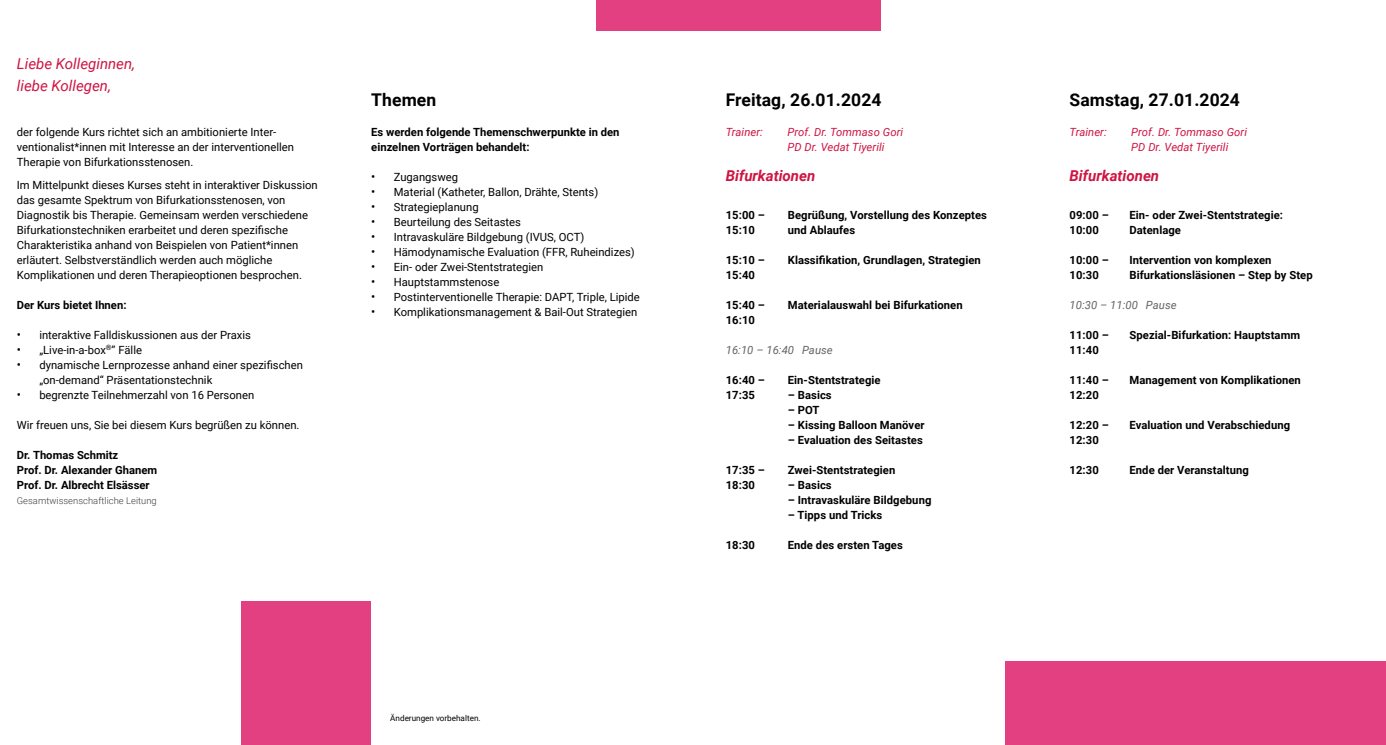
<style>
.page{position:relative;width:1386px;height:745px;background:#fff}
.page>*{position:absolute;margin:0;border:0;box-sizing:border-box;transform-origin:0 0}
.t1{font:700 17.5px "Roboto";letter-spacing:.005em;color:#000}
.t2{font:italic 15px/22.5px "Roboto";color:#ce1442}
.t3{font:italic 700 15px "Roboto";color:#ce1442}
.t4{font:11.25px/15px "Roboto";color:#000}
.t5{font:700 11.25px/15px "Roboto";letter-spacing:.005em;color:#000}
.t6{font:italic 11.25px/15px "Roboto";letter-spacing:.005em;color:#ce1442}
.t7{font:italic 11.25px "Roboto";letter-spacing:.005em;color:#646363}
.t8{font:300 9.38px "Roboto";letter-spacing:.005em;color:#3c3c3b}
.t9{font:8.12px "Roboto";color:#000}
.s1{font-size:12.5px}
</style>
<div class="page">
<div style="left:596px;top:0;width:285px;height:31px;background:#e24080"></div>
<div style="left:1005px;top:661px;width:380px;height:83px;background:#e24080"></div>
<div style="left:241px;top:601px;width:130px;height:143px;background:#e24080"></div>
<h2 class="t2" style="left:17px;top:51px;width:120px">Liebe Kolleginnen, liebe Kollegen,</h2>
<p class="t4" style="left:17px;top:124px;width:279px">der folgende Kurs richtet sich an ambitionierte Inter&shy;ventionalist*innen mit Interesse an der interventionellen<br>Therapie von Bifurkationsstenosen.</p>
<p class="t4" style="left:17px;top:177px;width:302px">Im Mittelpunkt dieses Kurses steht in interaktiver Diskussion das gesamte Spektrum von Bifurkationsstenosen, von Diagnostik bis Therapie. Gemeinsam werden verschiedene Bifurkationstechniken erarbeitet und deren spezifische Charakteristika anhand von Beispielen von Patient*innen erläutert. Selbstverständlich werden auch mögliche Komplikationen und deren Therapieoptionen besprochen.</p>
<p class="t5" style="left:17px;top:297px;width:111px">Der Kurs bietet Ihnen:</p>
<p class="t4" style="left:17px;top:327px;width:236px"><span class="s1">•</span> interaktive Falldiskussionen aus der Praxis</p>
<p class="t4" style="left:17px;top:342px;width:127px"><span class="s1">•</span> „Live-in-a-box<sup>®</sup>” Fälle</p>
<p class="t4" style="left:39px;top:357px;width:265px;text-indent:-22px"><span class="s1">•</span> dynamische Lernprozesse anhand einer spezifischen „on-demand“ Präsentationstechnik</p>
<p class="t4" style="left:17px;top:387px;width:239px"><span class="s1">•</span> begrenzte Teilnehmerzahl von 16 Personen</p>
<p class="t4" style="left:17px;top:417px;width:284px">Wir freuen uns, Sie bei diesem Kurs begrüßen zu können.</p>
<p class="t5" style="left:17px;top:447px;width:142px">Dr. Thomas Schmitz<br>Prof. Dr. Alexander Ghanem<br>Prof. Dr. Albrecht Elsässer</p>
<p class="t8" style="left:17px;top:494px;width:141px">Gesamtwissenschaftliche Leitung</p>
<h1 class="t1" style="left:371px;top:88px;width:66px">Themen</h1>
<p class="t5" style="left:371px;top:124px;width:250px">Es werden folgende Themenschwerpunkte in den einzelnen Vorträgen behandelt:</p>
<p class="t4" style="left:371px;top:169px;width:88px"><span class="s1">•</span> Zugangsweg</p>
<p class="t4" style="left:371px;top:184px;width:228px"><span class="s1">•</span> Material (Katheter, Ballon, Drähte, Stents)</p>
<p class="t4" style="left:371px;top:199px;width:109px"><span class="s1">•</span> Strategieplanung</p>
<p class="t4" style="left:371px;top:214px;width:151px"><span class="s1">•</span> Beurteilung des Seitastes</p>
<p class="t4" style="left:371px;top:229px;width:215px"><span class="s1">•</span> Intravaskuläre Bildgebung (IVUS, OCT)</p>
<p class="t4" style="left:371px;top:244px;width:265px"><span class="s1">•</span> Hämodynamische Evaluation (FFR, Ruheindizes)</p>
<p class="t4" style="left:371px;top:259px;width:174px"><span class="s1">•</span> Ein- oder Zwei-Stentstrategien</p>
<p class="t4" style="left:371px;top:274px;width:129px"><span class="s1">•</span> Hauptstammstenose</p>
<p class="t4" style="left:371px;top:289px;width:270px"><span class="s1">•</span> Postinterventionelle Therapie: DAPT, Triple, Lipide</p>
<p class="t4" style="left:371px;top:304px;width:267px"><span class="s1">•</span> Komplikationsmanagement &amp; Bail-Out Strategien</p>
<p class="t9" style="left:390px;top:712px;width:92px">Änderungen vorbehalten.</p>
<h1 class="t1" style="left:725px;top:88px;width:157px">Freitag, 26.01.2024</h1>
<p class="t6" style="left:725px;top:124px;width:39px">Trainer:</p>
<p class="t6" style="left:787px;top:124px;width:117px">Prof. Dr. Tommaso Gori<br>PD Dr. Vedat Tiyerili</p>
<h2 class="t3" style="left:725px;top:165px;width:91px">Bifurkationen</h2>
<p class="t5" style="left:725px;top:207px;width:41px">15:00 –<br>15:10</p>
<p class="t5" style="left:788px;top:207px;width:201px">Begrüßung, Vorstellung des Konzeptes und Ablaufes</p>
<p class="t5" style="left:725px;top:252px;width:41px">15:10 –<br>15:40</p>
<p class="t5" style="left:788px;top:252px;width:195px">Klassifikation, Grundlagen, Strategien</p>
<p class="t5" style="left:725px;top:297px;width:41px">15:40 –<br>16:10</p>
<p class="t5" style="left:788px;top:297px;width:176px">Materialauswahl bei Bifurkationen</p>
<p class="t7" style="left:725px;top:342px;width:108px">16:10 – 16:40 Pause</p>
<p class="t5" style="left:725px;top:372px;width:41px">16:40 –<br>17:35</p>
<p class="t5" style="left:788px;top:372px;width:94px">Ein-Stentstrategie</p>
<p class="t5" style="left:788px;top:387px;width:45px">– Basics</p>
<p class="t5" style="left:788px;top:402px;width:33px">– POT</p>
<p class="t5" style="left:788px;top:417px;width:138px">– Kissing Balloon Manöver</p>
<p class="t5" style="left:788px;top:432px;width:136px">– Evaluation des Seitastes</p>
<p class="t5" style="left:725px;top:462px;width:41px">17:35 –<br>18:30</p>
<p class="t5" style="left:788px;top:462px;width:109px">Zwei-Stentstrategien</p>
<p class="t5" style="left:788px;top:477px;width:45px">– Basics</p>
<p class="t5" style="left:788px;top:492px;width:145px">– Intravaskuläre Bildgebung</p>
<p class="t5" style="left:788px;top:507px;width:96px">– Tipps und Tricks</p>
<p class="t5" style="left:725px;top:537px;width:31px">18:30</p>
<p class="t5" style="left:788px;top:537px;width:116px">Ende des ersten Tages</p>
<h1 class="t1" style="left:1069px;top:88px;width:172px">Samstag, 27.01.2024</h1>
<p class="t6" style="left:1069px;top:124px;width:39px">Trainer:</p>
<p class="t6" style="left:1131px;top:124px;width:117px">Prof. Dr. Tommaso Gori<br>PD Dr. Vedat Tiyerili</p>
<h2 class="t3" style="left:1069px;top:165px;width:91px">Bifurkationen</h2>
<p class="t5" style="left:1069px;top:207px;width:41px">09:00 –<br>10:00</p>
<p class="t5" style="left:1129px;top:207px;width:155px">Ein- oder Zwei-Stentstrategie:<br>Datenlage</p>
<p class="t5" style="left:1069px;top:252px;width:41px">10:00 –<br>10:30</p>
<p class="t5" style="left:1129px;top:252px;width:185px">Intervention von komplexen<br>Bifurkationsläsionen – Step by Step</p>
<p class="t7" style="left:1069px;top:297px;width:108px">10:30 – 11:00 Pause</p>
<p class="t5" style="left:1069px;top:327px;width:41px">11:00 –<br>11:40</p>
<p class="t5" style="left:1129px;top:327px;width:172px">Spezial-Bifurkation: Hauptstamm</p>
<p class="t5" style="left:1069px;top:372px;width:41px">11:40 –<br>12:20</p>
<p class="t5" style="left:1129px;top:372px;width:173px">Management von Komplikationen</p>
<p class="t5" style="left:1069px;top:417px;width:41px">12:20 –<br>12:30</p>
<p class="t5" style="left:1129px;top:417px;width:162px">Evaluation und Verabschiedung</p>
<p class="t5" style="left:1069px;top:462px;width:31px">12:30</p>
<p class="t5" style="left:1129px;top:462px;width:121px">Ende der Veranstaltung</p>
</div>
